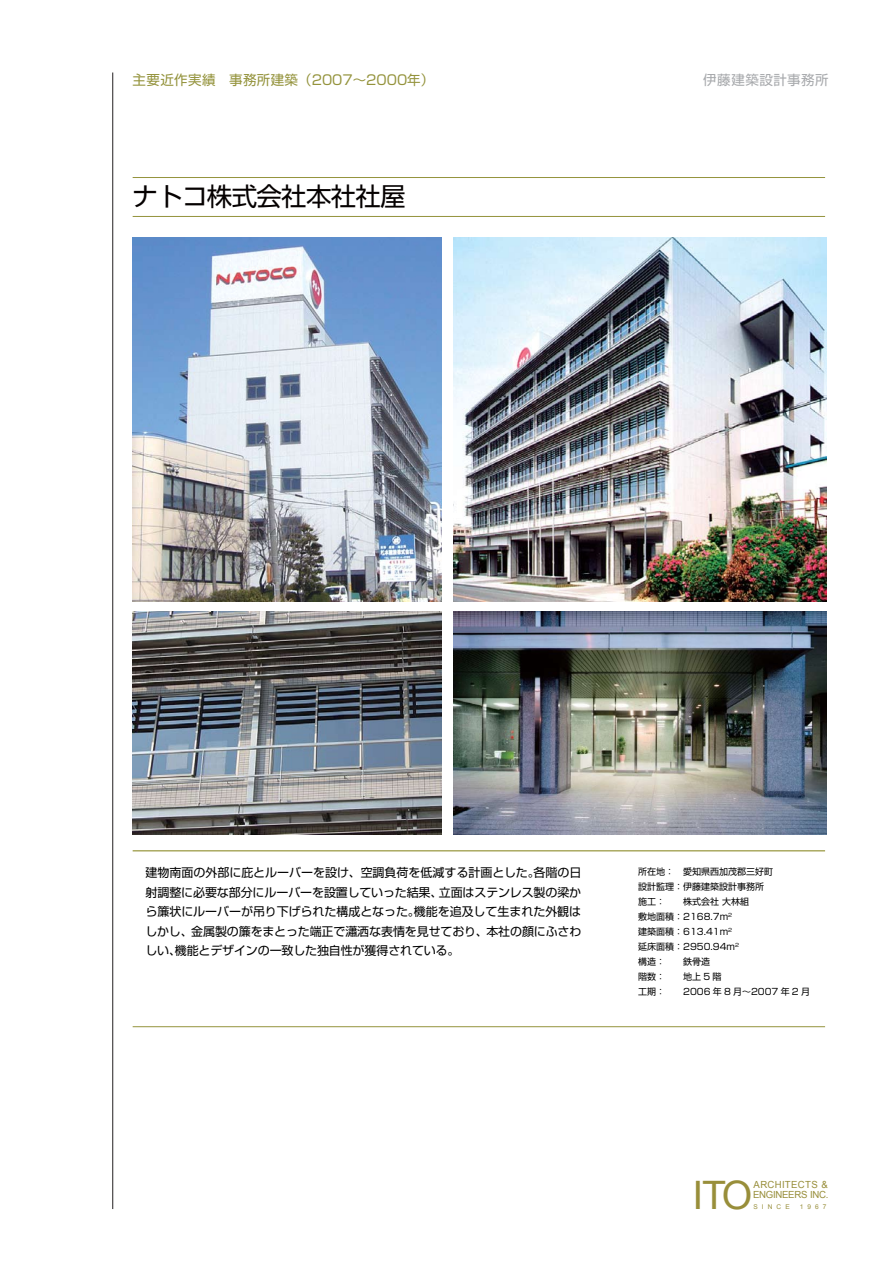
<style>
.page{position:relative;width:893px;height:1263px;background:#fff}
.page>*{position:absolute;margin:0;border:0;box-sizing:border-box;transform-origin:0 0}
.t1{font:39.15px "Arial";color:#988e3a}
.t2{font:25.5px "Shin Go Pro";letter-spacing:-.03em;color:#050100}
.t3{font:13.5px "Shin Go Pro";letter-spacing:.02em;color:#94933c}
.t4{font:13.5px "Shin Go Pro";letter-spacing:.035em;color:#a7a9ac}
.t5{font:12px/19.5px "Shin Go Pro";letter-spacing:-.015em;color:#000;text-align:justify}
.t6{font:9.75px/9.8px "Arial";letter-spacing:-.01em;color:#988e3a}
.t7{font:9px/15px "Shin Go Pro";color:#000}
.t8{font:6.6px "Arial";letter-spacing:.62em;color:#988e3a}
</style>
<div class="page">
<hr style="left:112px;top:73px;width:1px;height:1136px;background:#231f20">
<hr style="left:133px;top:216px;width:692px;height:1px;background:#94933c">
<hr style="left:133px;top:1026px;width:692px;height:1px;background:#94933c">
<hr style="left:133px;top:177px;width:692px;height:1px;background:#94933c">
<img style="left:453px;top:237px;width:373px;height:364px">
<img style="left:132px;top:237px;width:309px;height:364px">
<img style="left:453px;top:612px;width:373px;height:222px">
<hr style="left:133px;top:850px;width:692px;height:1px;background:#817e12">
<img style="left:132px;top:612px;width:309px;height:222px">
<p class="t3" style="left:133px;top:69px;width:303px">主要近作実績 事務所建築（2007～2000年）</p>
<p class="t4" style="left:703px;top:69px;width:127px">伊藤建築設計事務所</p>
<h2 class="t2" style="left:133px;top:175px;width:275px">ナトコ株式会社本社社屋</h2>
<p class="t5" style="left:145px;top:862px;width:437px">建物南面の外部に庇とルーバーを設け、空調負荷を低減する計画とした。各階の日射調整に必要な部分にルーバーを設置していった結果、立面はステンレス製の梁から簾状にルーバーが吊り下げられた構成となった。機能を追及して生まれた外観はしかし、金属製の簾をまとった端正で瀟洒な表情を見せており、本社の顔にふさわしい、機能とデザインの一致した独自性が獲得されている。</p>
<p class="t7" style="left:638px;top:863px;width:127px">所在地：<br>設計監理：伊藤建築設計事務所施工：<br>敷地面積：2168.7m<sup>2<br></sup>建築面積：613.41m<sup>2<br></sup>延床面積：2950.94m<sup>2<br></sup>構造：<br>階数：<br>工期：</p>
<p class="t7" style="left:683px;top:863px;width:91px">愛知県西加茂郡三好町</p>
<p class="t7" style="left:683px;top:893px;width:67px">株式会社 大林組</p>
<p class="t7" style="left:683px;top:953px;width:128px">鉄骨造<br>地上5階<br>2006 年 8 月～2007 年 2 月</p>
<h1 class="t1" style="left:692px;top:1170px;width:61px">ITO</h1>
<p class="t6" style="left:753px;top:1180px;width:77px">ARCHITECTS &amp;<br>ENGINEERS INC.</p>
<p class="t8" style="left:753px;top:1202px;width:38px">SINCE</p>
<p class="t8" style="left:800px;top:1202px;width:28px">1967</p>
</div>
